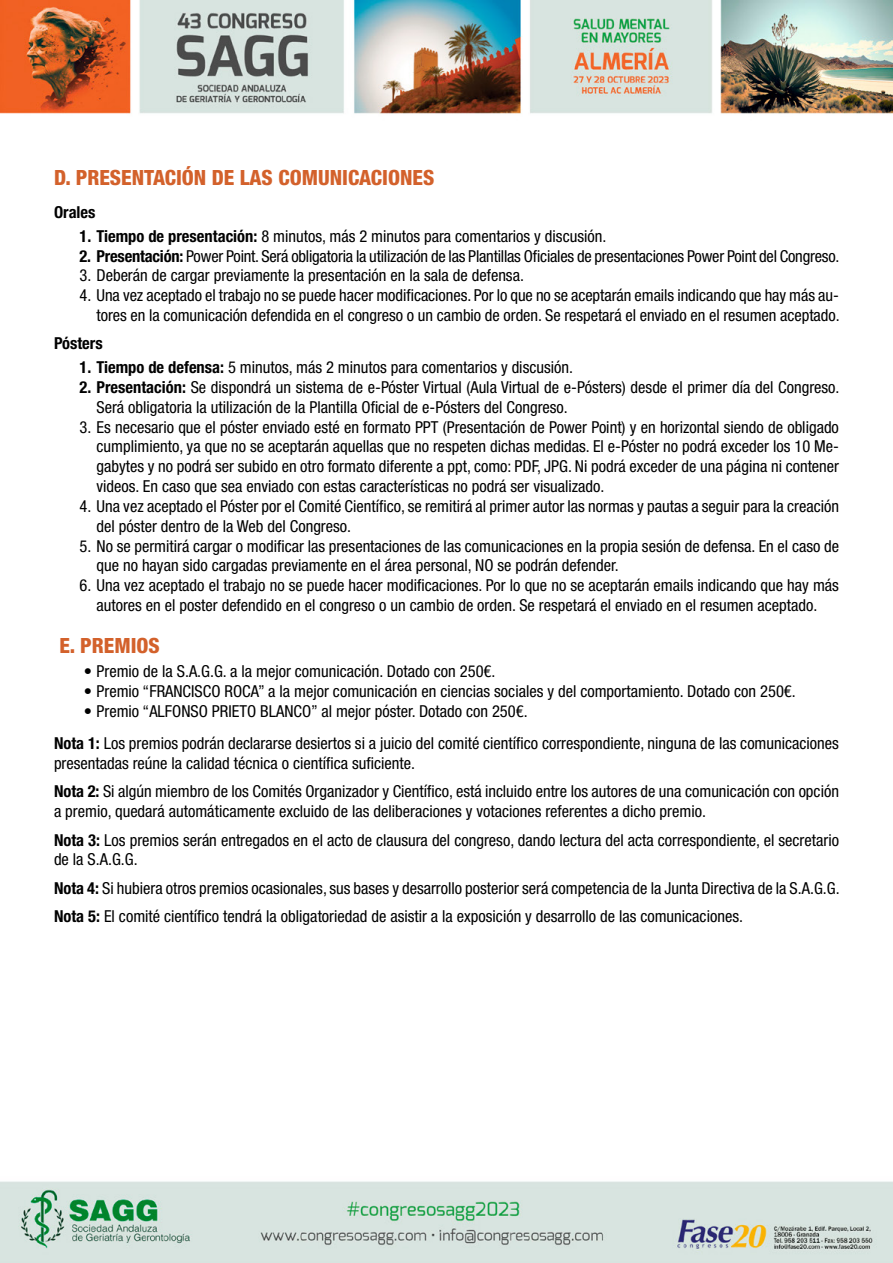
<style>
.page{position:relative;width:893px;height:1263px;background:#fff}
.page>*{position:absolute;margin:0;border:0;box-sizing:border-box;transform-origin:0 0}
.t1{font:800 condensed 21px "Helvetica Neue LT Std";color:#d3612b}
.t2{font:condensed 16.5px/19.8px "Helvetica Neue LT Std";color:#000}
.t3{font:700 condensed 16.5px "Helvetica Neue LT Std";color:#000}
.s1{font-weight:700}
</style>
<div class="page">
<img style="left:0;top:0;width:893px;height:1263px">
<p class="t1" style="left:54px;top:165px;width:382px">D. PRESENTACIÓN DE LAS COMUNICACIONES</p>
<p class="t3" style="left:54px;top:202px;width:43px">Orales</p>
<p class="t2" style="left:80px;top:226px;width:528px"><span class="s1">1. Tiempo de presentación:</span> 8 minutos, más 2 minutos para comentarios y discusión.</p>
<p class="t2" style="left:80px;top:246px;width:761px"><span class="s1">2. Presentación:</span> Power Point. Será obligatoria la utilización de las Plantillas Oficiales de presentaciones Power Point del Congreso.</p>
<p class="t2" style="left:80px;top:265px;width:446px">3. Deberán de cargar previamente la presentación en la sala de defensa.</p>
<p class="t2" style="left:80px;top:285px;width:762px;text-align:right">4. Una vez aceptado el trabajo no se puede hacer modificaciones. Por lo que no se aceptarán emails indicando que hay más au&shy;tores en la comunicación defendida en el congreso o un cambio de orden. Se respetará el enviado en el resumen aceptado.</p>
<p class="t3" style="left:54px;top:333px;width:50px">Pósters</p>
<p class="t2" style="left:80px;top:357px;width:495px"><span class="s1">1. Tiempo de defensa:</span> 5 minutos, más 2 minutos para comentarios y discusión.</p>
<p class="t2" style="left:97px;top:377px;width:744px;text-indent:-17px"><span class="s1">2. Presentación:</span> Se dispondrá un sistema de e-Póster Virtual (Aula Virtual de e-Pósters) desde el primer día del Congreso.<br>Será obligatoria la utilización de la Plantilla Oficial de e-Pósters del Congreso.</p>
<p class="t2" style="left:97px;top:417px;width:744px;text-align:justify;text-indent:-17px">3. Es necesario que el póster enviado esté en formato PPT (Presentación de Power Point) y en horizontal siendo de obligado cumplimiento, ya que no se aceptarán aquellas que no respeten dichas medidas. El e-Póster no podrá exceder los 10 Me&shy;gabytes y no podrá ser subido en otro formato diferente a ppt, como: PDF, JPG. Ni podrá exceder de una página ni contener videos. En caso que sea enviado con estas características no podrá ser visualizado.</p>
<p class="t2" style="left:97px;top:496px;width:744px;text-indent:-17px">4. Una vez aceptado el Póster por el Comité Científico, se remitirá al primer autor las normas y pautas a seguir para la creación del póster dentro de la Web del Congreso.</p>
<p class="t2" style="left:97px;top:536px;width:744px;text-indent:-17px">5. No se permitirá cargar o modificar las presentaciones de las comunicaciones en la propia sesión de defensa. En el caso de que no hayan sido cargadas previamente en el área personal, NO se podrán defender.</p>
<p class="t2" style="left:80px;top:575px;width:761px;text-align:center">6. Una vez aceptado el trabajo no se puede hacer modificaciones. Por lo que no se aceptarán emails indicando que hay más autores en el poster defendido en el congreso o un cambio de orden. Se respetará el enviado en el resumen aceptado.</p>
<p class="t1" style="left:59px;top:633px;width:102px">E. PREMIOS</p>
<p class="t2" style="left:84px;top:661px;width:413px">• Premio de la S.A.G.G. a la mejor comunicación. Dotado con 250€.</p>
<p class="t2" style="left:84px;top:681px;width:714px">• Premio “FRANCISCO ROCA” a la mejor comunicación en ciencias sociales y del comportamiento. Dotado con 250€.</p>
<p class="t2" style="left:54px;top:694px;width:786px;line-height:32.5px;text-indent:30px">• Premio “ALFONSO PRIETO BLANCO” al mejor póster. Dotado con 250€.<br><span class="s1">Nota 1:</span> Los premios podrán declararse desiertos si a juicio del comité científico correspondiente, ninguna de las comunicaciones</p>
<p class="t2" style="left:54px;top:749px;width:786px;line-height:28.3px">presentadas reúne la calidad técnica o científica suficiente.<br><span class="s1">Nota 2:</span> Si algún miembro de los Comités Organizador y Científico, está incluido entre los autores de una comunicación con opción</p>
<p class="t2" style="left:54px;top:797px;width:786px;line-height:28.3px">a premio, quedará automáticamente excluido de las deliberaciones y votaciones referentes a dicho premio.<br><span class="s1">Nota 3:</span> Los premios serán entregados en el acto de clausura del congreso, dando lectura del acta correspondiente, el secretario</p>
<p class="t2" style="left:54px;top:845px;width:787px;line-height:28.3px">de la S.A.G.G.<br><span class="s1">Nota 4:</span> Si hubiera otros premios ocasionales, sus bases y desarrollo posterior será competencia de la Junta Directiva de la S.A.G.G.<br><span class="s1">Nota 5:</span> El comité científico tendrá la obligatoriedad de asistir a la exposición y desarrollo de las comunicaciones.</p>
</div>
